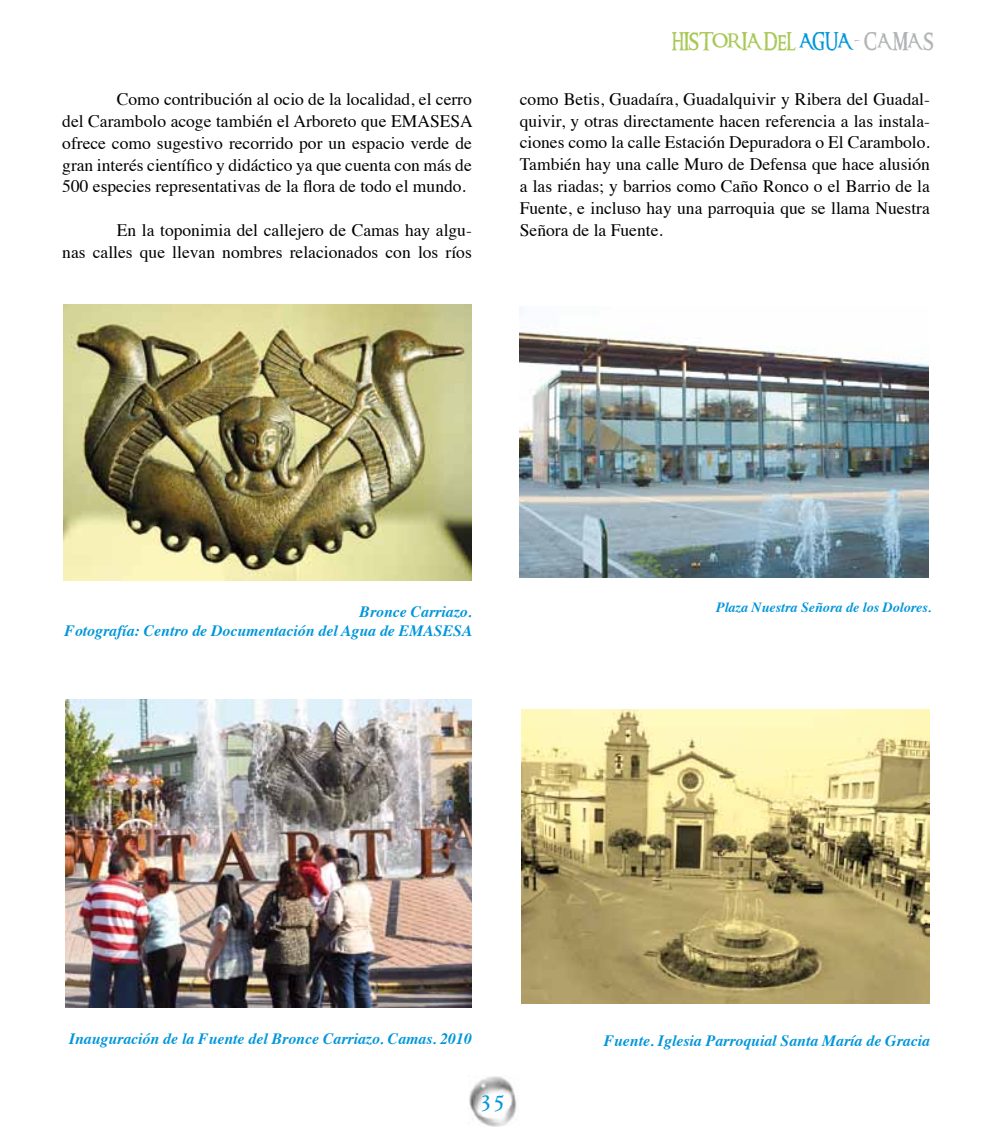
<style>
.page{position:relative;width:993px;height:1141px;background:#fff}
.page>*{position:absolute;margin:0;border:0;box-sizing:border-box;transform-origin:0 0}
.t1{font:500 26.25px "Ringbearer";color:#0096da}
.t2{font:17.5px/21.9px "Times";color:#000;text-align:justify}
.t3{font:500 17.5px "Ringbearer";color:#a8c855}
.t4{font:italic 700 15.75px/19.2px "Times";color:#0096da;text-align:right}
.t5{font:italic 700 14px "Times";color:#0096da}
.s1{color:#0096da}
.s2{color:#b1b3b4}
</style>
<div class="page">
<img style="left:469px;top:1076px;width:48px;height:51px">
<img style="left:63px;top:305px;width:408px;height:275px">
<img style="left:66px;top:699px;width:406px;height:309px">
<img style="left:519px;top:306px;width:408px;height:271px">
<img style="left:521px;top:709px;width:407px;height:295px">
<p class="t2" style="left:62px;top:87px;width:412px;text-indent:55px">Como contribución al ocio de la localidad, el cerro del Carambolo acoge también el Arboreto que EMASESA ofrece como sugestivo recorrido por un espacio verde de gran interés científico y didáctico ya que cuenta con más de 500 especies representativas de la flora de todo el mundo.</p>
<p class="t2" style="left:62px;top:218px;width:411px;text-align:right">En la toponimia del callejero de Camas hay algu-<br>nas calles que llevan nombres relacionados con los ríos</p>
<p class="t3" style="left:671px;top:28px;width:264px">HISTOR IA DEL <span class="s1">AGUA</span> <span class="s2">- CA MA S</span></p>
<p class="t2" style="left:519px;top:86px;width:411px">como Betis, Guadaíra, Guadalquivir y Ribera del Guadal&shy;quivir, y otras directamente hacen referencia a las instala&shy;ciones como la calle Estación Depuradora o El Carambolo.<br>También hay una calle Muro de Defensa que hace alusión a las riadas; y barrios como Caño Ronco o el Barrio de la Fuente, e incluso hay una parroquia que se llama Nuestra Señora de la Fuente.</p>
<p class="t4" style="left:64px;top:601px;width:409px">Bronce Carriazo.<br>Fotografía: Centro de Documentación del Agua de EMASESA</p>
<p class="t5" style="left:716px;top:595px;width:217px">Plaza Nuestra Señora de los Dolores.</p>
<p class="t4" style="left:69px;top:1028px;width:404px">Inauguración de la Fuente del Bronce Carriazo. Camas. 2010</p>
<h1 class="t1" style="left:479px;top:1082px;width:28px">35</h1>
<p class="t4" style="left:603px;top:1030px;width:327px">Fuente. Iglesia Parroquial Santa María de Gracia</p>
</div>
